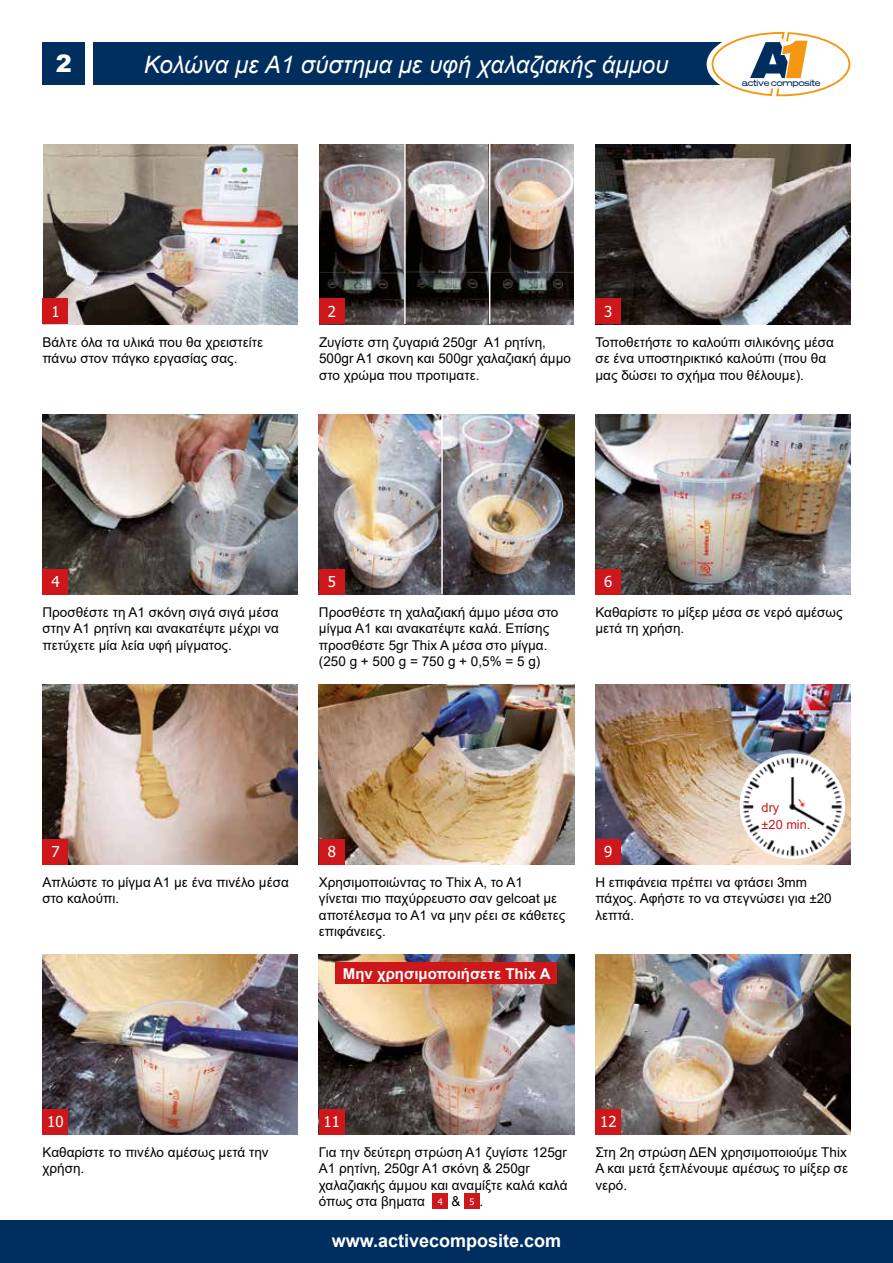
<style>
.page{position:relative;width:893px;height:1263px;background:#fff}
.page>*{position:absolute;margin:0;border:0;box-sizing:border-box;transform-origin:0 0}
.t1{font:italic 24px "Arial";color:#fff}
.t2{font:900 24px "Arial";color:#fff}
.t3{font:700 18px "Arial";color:#fff}
.t4{font:700 15px "Arial";color:#fff}
.t5{font:15px "Tahoma";color:#fff}
.t6{font:13.5px/16.5px "Arial";color:#000}
.t7{font:12.75px/16.5px "Arial";color:#cd171a}
.t8{font:8.4px "Shilton Extended";color:#002e5f}
.s1{font-family:"Tahoma";font-size:9px;color:#fff}
</style>
<div class="page">
<div style="left:0;top:1220px;width:893px;height:43px;background:#002e5f"></div>
<div style="left:43px;top:43px;width:42px;height:42px;background:#002e5f"></div>
<div style="left:94px;top:43px;width:659px;height:42px;background:#002e5f"></div>
<div style="left:707px;top:28px;width:148px;height:72px;background:#fff;border-radius:50%"></div>
<svg style="left:711px;top:32px;width:140px;height:65px"></svg>
<img style="left:43px;top:954px;width:255px;height:180px">
<img style="left:319px;top:144px;width:255px;height:180px">
<div style="left:432px;top:1194px;width:16px;height:15px;background:#cd171a"></div>
<div style="left:464px;top:1194px;width:16px;height:15px;background:#cd171a"></div>
<img style="left:43px;top:144px;width:254px;height:180px">
<img style="left:43px;top:414px;width:255px;height:180px">
<img style="left:319px;top:414px;width:122px;height:180px">
<img style="left:443px;top:414px;width:131px;height:180px">
<img style="left:43px;top:684px;width:255px;height:180px">
<img style="left:319px;top:684px;width:255px;height:180px">
<img style="left:319px;top:954px;width:255px;height:180px">
<img style="left:595px;top:684px;width:255px;height:180px">
<img style="left:595px;top:954px;width:255px;height:180px">
<img style="left:595px;top:144px;width:255px;height:180px">
<div style="left:43px;top:299px;width:25px;height:25px;background:#cd171a"></div>
<div style="left:43px;top:569px;width:25px;height:25px;background:#cd171a"></div>
<div style="left:43px;top:839px;width:25px;height:25px;background:#cd171a"></div>
<div style="left:43px;top:1109px;width:25px;height:25px;background:#cd171a"></div>
<div style="left:319px;top:839px;width:25px;height:25px;background:#cd171a"></div>
<div style="left:319px;top:1109px;width:25px;height:25px;background:#cd171a"></div>
<div style="left:595px;top:839px;width:26px;height:25px;background:#cd171a"></div>
<div style="left:595px;top:1109px;width:26px;height:25px;background:#cd171a"></div>
<div style="left:319px;top:299px;width:25px;height:25px;background:#cd171a"></div>
<div style="left:595px;top:299px;width:26px;height:25px;background:#cd171a"></div>
<img style="left:595px;top:415px;width:255px;height:179px">
<div style="left:319px;top:569px;width:26px;height:25px;background:#cd171a"></div>
<div style="left:595px;top:569px;width:26px;height:25px;background:#cd171a"></div>
<div style="left:336px;top:963px;width:221px;height:21px;background:#cd171a"></div>
<hr style="left:404px;top:144px;width:2px;height:180px;background:#fff">
<hr style="left:489px;top:144px;width:1px;height:180px;background:#fff">
<img style="left:740px;top:753px;width:105px;height:106px;border-radius:53px">
<h1 class="t2" style="left:56px;top:46px;width:18px">12</h1>
<h1 class="t1" style="left:144px;top:49px;width:526px">Κολώνα με Α1 σύστημα με υφή χαλαζιακής άμμου</h1>
<p class="t8" style="left:742px;top:78px;width:80px">active composite</p>
<p class="t5" style="left:51px;top:301px;width:10px">1</p>
<p class="t5" style="left:328px;top:301px;width:10px">2</p>
<p class="t5" style="left:604px;top:301px;width:10px">3</p>
<p class="t6" style="left:43px;top:333px;width:222px">Βάλτε όλα τα υλικά που θα χρειστείτε πάνω στον πάγκο εργασίας σας.</p>
<p class="t6" style="left:319px;top:333px;width:253px">Ζυγίστε στη ζυγαριά 250gr Α1 ρητίνη,<br>500gr A1 σκονη και 500gr χαλαζιακή άμμο στο χρώμα που προτιματε.</p>
<p class="t6" style="left:595px;top:333px;width:240px">Τοποθετήστε το καλούπι σιλικόνης μέσα σε ένα υποστηρικτικό καλούπι (που θα μας δώσει το σχήμα που θέλουμε).</p>
<p class="t5" style="left:51px;top:571px;width:10px">4</p>
<p class="t6" style="left:43px;top:603px;width:238px;text-align:justify">Προσθέστε τη Α1 σκόνη σιγά σιγά μέσα στην Α1 ρητίνη και ανακατέψτε μέχρι να πετύχετε μία λεία υφή μίγματος.</p>
<p class="t5" style="left:328px;top:571px;width:10px">5</p>
<p class="t5" style="left:604px;top:571px;width:10px">6</p>
<p class="t6" style="left:319px;top:603px;width:241px">Προσθέστε τη χαλαζιακή άμμο μέσα στο μίγμα Α1 και ανακατέψτε καλά. Επίσης προσθέστε 5gr Thix A μέσα στο μίγμα. (250 g + 500 g = 750 g + 0,5% = 5 g)</p>
<p class="t6" style="left:595px;top:603px;width:249px">Καθαρίστε το μίξερ μέσα σε νερό αμέσως μετά τη χρήση.</p>
<p class="t5" style="left:51px;top:841px;width:10px">7</p>
<p class="t6" style="left:43px;top:873px;width:248px">Απλώστε το μίγμα Α1 με ένα πινέλο μέσα στο καλούπι.</p>
<p class="t5" style="left:328px;top:841px;width:10px">8</p>
<p class="t6" style="left:319px;top:873px;width:248px">Χρησιμοποιώντας το Thix A, το Α1<br>γίνεται πιο παχύρρευστο σαν gelcoat με αποτέλεσμα το Α1 να μην ρέει σε κάθετες επιφάνειες.</p>
<p class="t4" style="left:343px;top:963px;width:209px">Μην χρησιμοποιήσετε Thix A</p>
<p class="t5" style="left:604px;top:841px;width:10px">9</p>
<p class="t7" style="left:762px;top:799px;width:50px">dry<br>±20 min.</p>
<p class="t6" style="left:595px;top:873px;width:238px">Η επιφάνεια πρέπει να φτάσει 3mm πάχος. Αφήστε το να στεγνώσει για ±20 λεπτά.</p>
<p class="t5" style="left:47px;top:1111px;width:18px">10</p>
<p class="t6" style="left:43px;top:1143px;width:228px">Καθαρίστε το πινέλο αμέσως μετά την χρήση.</p>
<p class="t5" style="left:324px;top:1111px;width:18px">11</p>
<p class="t6" style="left:319px;top:1143px;width:250px">Για την δεύτερη στρώση Α1 ζυγίστε 125gr<br>A1 ρητίνη, 250gr A1 σκόνη &amp; 250gr χαλαζιακής άμμου και αναμίξτε καλά καλά όπως στα βηματα <span class="s1">4</span> &amp; <span class="s1">5</span> .</p>
<h2 class="t3" style="left:332px;top:1227px;width:231px">www.activecomposite.com</h2>
<p class="t5" style="left:600px;top:1111px;width:18px">12</p>
<p class="t6" style="left:595px;top:1143px;width:254px;text-align:justify">Στη 2η στρώση ΔΕΝ χρησιμοποιούμε Thix A και μετά ξεπλένουμε αμέσως το μίξερ σε νερό.</p>
</div>
